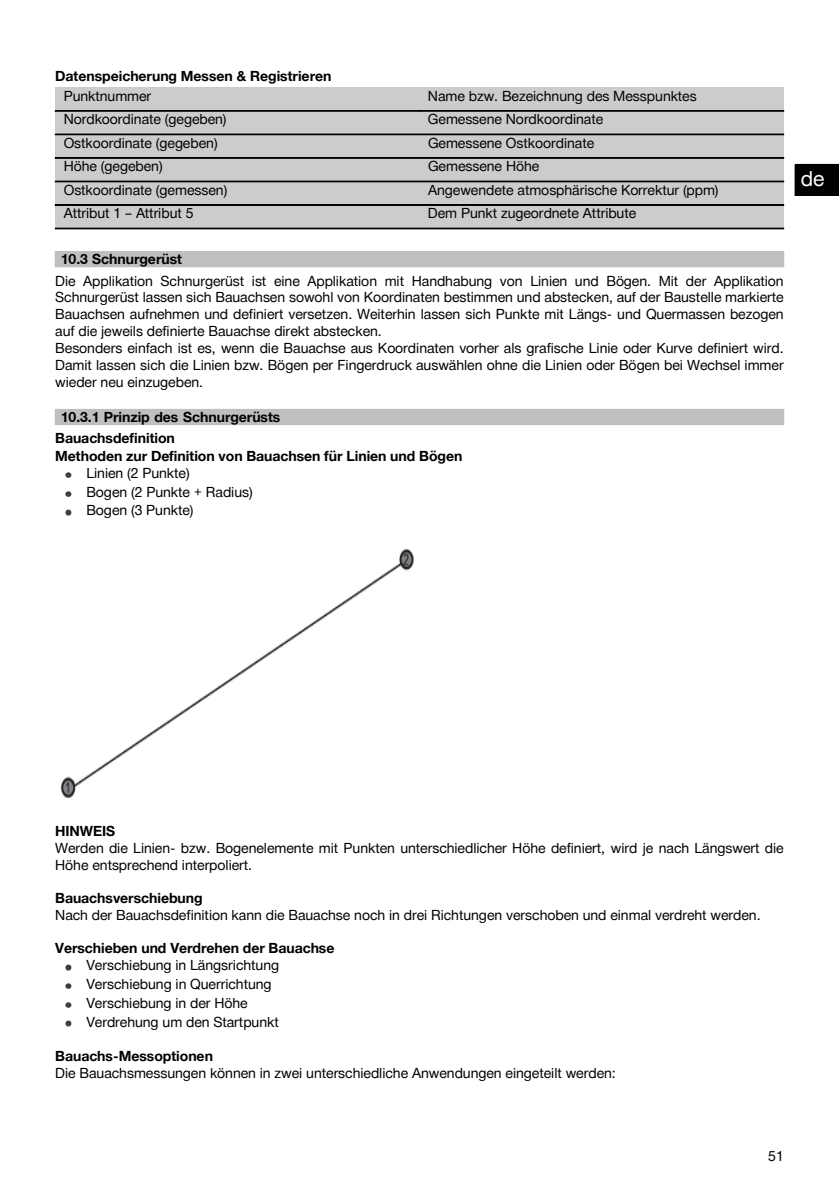
<style>
.page{position:relative;width:839px;height:1191px;background:#fff}
.page>*{position:absolute;margin:0;border:0;box-sizing:border-box;transform-origin:0 0}
.t1{font:21px "Hilti";color:#fff}
.t2{font:14px/16.8px "Hilti";letter-spacing:-.005em;color:#000}
.t3{font:700 14px/21.4px "Hilti";letter-spacing:-.005em;color:#000}
</style>
<div class="page">
<div style="left:55px;top:88px;width:729px;height:140px;background:#cbccce"></div>
<svg style="left:65px;top:472px;width:6px;height:6px"></svg>
<svg style="left:65px;top:491px;width:6px;height:6px"></svg>
<svg style="left:65px;top:509px;width:6px;height:7px"></svg>
<img style="left:60px;top:549px;width:354px;height:249px">
<svg style="left:65px;top:964px;width:6px;height:7px"></svg>
<svg style="left:65px;top:983px;width:6px;height:6px"></svg>
<svg style="left:65px;top:1002px;width:6px;height:6px"></svg>
<svg style="left:65px;top:1020px;width:6px;height:7px"></svg>
<div style="left:55px;top:110px;width:364px;height:1px;border:1px solid #000"></div>
<hr style="left:55px;top:111px;width:364px;height:1px;background:#000">
<div style="left:419px;top:110px;width:365px;height:1px;border:1px solid #000"></div>
<hr style="left:419px;top:111px;width:365px;height:1px;background:#000">
<hr style="left:55px;top:134px;width:729px;height:1px;background:#000">
<div style="left:55px;top:157px;width:729px;height:1px;border:1px solid #000"></div>
<hr style="left:55px;top:158px;width:729px;height:1px;background:#000">
<hr style="left:55px;top:181px;width:729px;height:1px;background:#000">
<hr style="left:55px;top:205px;width:364px;height:1px;background:#000">
<hr style="left:419px;top:205px;width:365px;height:1px;background:#000">
<hr style="left:55px;top:228px;width:729px;height:1px;background:#000">
<div style="left:55px;top:252px;width:729px;height:15px;background:#bfbfbf"></div>
<div style="left:55px;top:409px;width:729px;height:16px;background:#bfbfbf"></div>
<svg style="left:795px;top:195px;width:44px;height:1px"></svg>
<div style="left:795px;top:164px;width:44px;height:31px;background:#000"></div>
<p class="t3" style="left:55px;top:65px;width:278px">Datenspeicherung Messen &amp; Registrieren</p>
<p class="t2" style="left:64px;top:87px;width:89px">Punktnummer</p>
<p class="t2" style="left:428px;top:87px;width:270px">Name bzw. Bezeichnung des Messpunktes</p>
<p class="t2" style="left:64px;top:111px;width:164px">Nordkoordinate (gegeben)</p>
<p class="t2" style="left:428px;top:111px;width:177px">Gemessene Nordkoordinate</p>
<p class="t2" style="left:64px;top:134px;width:155px">Ostkoordinate (gegeben)</p>
<p class="t2" style="left:428px;top:134px;width:168px">Gemessene Ostkoordinate</p>
<p class="t2" style="left:64px;top:158px;width:100px">Höhe (gegeben)</p>
<p class="t2" style="left:428px;top:158px;width:113px">Gemessene Höhe</p>
<p class="t2" style="left:64px;top:182px;width:165px">Ostkoordinate (gemessen)</p>
<p class="t2" style="left:428px;top:182px;width:292px">Angewendete atmosphärische Korrektur (ppm)</p>
<p class="t2" style="left:64px;top:205px;width:131px">Attribut 1 – Attribut 5</p>
<p class="t2" style="left:428px;top:205px;width:210px">Dem Punkt zugeordnete Attribute</p>
<p class="t3" style="left:61px;top:249px;width:123px">10.3 Schnurgerüst</p>
<p class="t2" style="left:55px;top:272px;width:730px">Die Applikation Schnurgerüst ist eine Applikation mit Handhabung von Linien und Bögen. Mit der Applikation Schnurgerüst lassen sich Bauachsen sowohl von Koordinaten bestimmen und abstecken, auf der Baustelle markierte Bauachsen aufnehmen und definiert versetzen. Weiterhin lassen sich Punkte mit Längs- und Quermassen bezogen auf die jeweils definierte Bauachse direkt abstecken.<br>Besonders einfach ist es, wenn die Bauachse aus Koordinaten vorher als grafische Linie oder Kurve definiert wird.<br>Damit lassen sich die Linien bzw. Bögen per Fingerdruck auswählen ohne die Linien oder Bögen bei Wechsel immer wieder neu einzugeben.</p>
<p class="t3" style="left:55px;top:406px;width:227px;text-indent:6px">10.3.1 Prinzip des Schnurgerüsts<br>Bauachsdefinition</p>
<p class="t3" style="left:55px;top:445px;width:409px">Methoden zur Definition von Bauachsen für Linien und Bögen</p>
<p class="t2" style="left:86px;top:464px;width:168px;line-height:18.8px">Linien (2 Punkte)<br>Bogen (2 Punkte + Radius)<br>Bogen (3 Punkte)</p>
<h1 class="t1" style="left:801px;top:166px;width:25px">de</h1>
<p class="t3" style="left:55px;top:820px;width:62px">HINWEIS</p>
<p class="t2" style="left:55px;top:840px;width:730px">Werden die Linien- bzw. Bogenelemente mit Punkten unterschiedlicher Höhe definiert, wird je nach Längswert die<br>Höhe entsprechend interpoliert.</p>
<p class="t3" style="left:55px;top:887px;width:149px">Bauachsverschiebung</p>
<p class="t2" style="left:55px;top:907px;width:707px">Nach der Bauachsdefinition kann die Bauachse noch in drei Richtungen verschoben und einmal verdreht werden.</p>
<p class="t3" style="left:55px;top:937px;width:281px">Verschieben und Verdrehen der Bauachse</p>
<p class="t2" style="left:86px;top:956px;width:194px;line-height:18.8px">Verschiebung in Längsrichtung<br>Verschiebung in Querrichtung<br>Verschiebung in der Höhe<br>Verdrehung um den Startpunkt</p>
<p class="t3" style="left:55px;top:1045px;width:159px">Bauachs-Messoptionen</p>
<p class="t2" style="left:55px;top:1064px;width:562px">Die Bauachsmessungen können in zwei unterschiedliche Anwendungen eingeteilt werden:</p>
<p class="t2" style="left:768px;top:1148px;width:17px">51</p>
</div>
